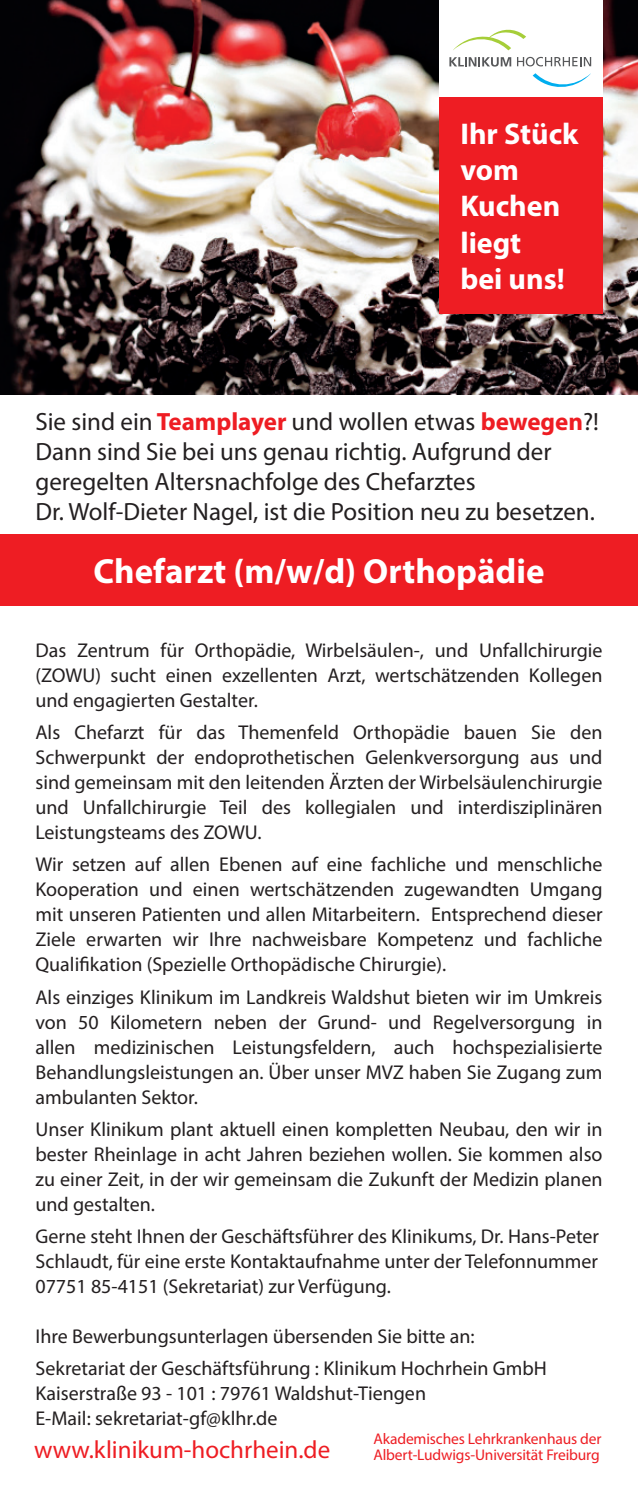
<style>
.page{position:relative;width:638px;height:1496px;background:#fff}
.page>*{position:absolute;margin:0;border:0;box-sizing:border-box;transform-origin:0 0}
.t1{font:700 35px "Myriad Pro";color:#fff}
.t2{font:700 30px/36px "Myriad Pro";color:#fff}
.t3{font:25px/30px "Myriad Pro";color:#231f20}
.t4{font:25px "Myriad Pro";color:#ee1d23}
.t5{font:20px/25px "Myriad Pro";color:#231f20;text-align:justify}
.t6{font:15.5px "Myriad Pro";letter-spacing:-.01em;color:#ee1d23}
.s1{font-weight:700;color:#ee1d23}
</style>
<div class="page">
<img style="left:0;top:0;width:638px;height:394px">
<div style="left:0;top:533px;width:638px;height:72px;background:#ee1d23"></div>
<div style="left:439px;top:0;width:163px;height:98px;background:#fff"></div>
<svg style="left:449px;top:57px;width:62px;height:10px"></svg>
<svg style="left:517px;top:57px;width:74px;height:9px"></svg>
<svg style="left:453px;top:30px;width:73px;height:20px"></svg>
<svg style="left:532px;top:73px;width:59px;height:14px"></svg>
<div style="left:439px;top:98px;width:163px;height:216px;background:#ee1d23"></div>
<h2 class="t2" style="left:460px;top:115px;width:120px">Ihr Stück vom<br>Kuchen liegt<br>bei uns!</h2>
<p class="t3" style="left:35px;top:406px;width:565px">Sie sind ein <span class="s1">Teamplayer</span> und wollen etwas <span class="s1">bewegen</span>?!<br>Dann sind Sie bei uns genau richtig. Aufgrund der geregelten Altersnachfolge des Chefarztes<br>Dr. Wolf-Dieter Nagel, ist die Position neu zu besetzen.</p>
<h1 class="t1" style="left:93px;top:548px;width:452px">Chefarzt (m/w/d) Orthopädie</h1>
<p class="t5" style="left:35px;top:637px;width:568px">Das Zentrum für Orthopädie, Wirbelsäulen-, und Unfallchirurgie (ZOWU) sucht einen exzellenten Arzt, wertschätzenden Kollegen und engagierten Gestalter.</p>
<p class="t5" style="left:35px;top:719px;width:568px">Als Chefarzt für das Themenfeld Orthopädie bauen Sie den Schwerpunkt der endoprothetischen Gelenkversorgung aus und sind gemeinsam mit den leitenden Ärzten der Wirbelsäulenchirurgie und Unfallchirurgie Teil des kollegialen und interdisziplinären Leistungsteams des ZOWU.</p>
<p class="t5" style="left:35px;top:851px;width:568px">Wir setzen auf allen Ebenen auf eine fachliche und menschliche Kooperation und einen wertschätzenden zugewandten Umgang mit unseren Patienten und allen Mitarbeitern. Entsprechend dieser Ziele erwarten wir Ihre nachweisbare Kompetenz und fachliche Qualifikation (Spezielle Orthopädische Chirurgie).</p>
<p class="t5" style="left:35px;top:984px;width:568px">Als einziges Klinikum im Landkreis Waldshut bieten wir im Umkreis von 50 Kilometern neben der Grund- und Regelversorgung in allen medizinischen Leistungsfeldern, auch hochspezialisierte Behandlungsleistungen an. Über unser MVZ haben Sie Zugang zum ambulanten Sektor.</p>
<p class="t5" style="left:35px;top:1116px;width:568px">Unser Klinikum plant aktuell einen kompletten Neubau, den wir in bester Rheinlage in acht Jahren beziehen wollen. Sie kommen also zu einer Zeit, in der wir gemeinsam die Zukunft der Medizin planen und gestalten.</p>
<p class="t5" style="left:35px;top:1223px;width:565px">Gerne steht Ihnen der Geschäftsführer des Klinikums, Dr. Hans-Peter Schlaudt, für eine erste Kontaktaufnahme unter der Telefonnummer 07751 85-4151 (Sekretariat) zur Verfügung.</p>
<p class="t5" style="left:35px;top:1319px;width:513px;line-height:32px">Ihre Bewerbungsunterlagen übersenden Sie bitte an:<br>Sekretariat der Geschäftsführung : Klinikum Hochrhein GmbH</p>
<p class="t5" style="left:35px;top:1380px;width:392px">Kaiserstraße 93 - 101 : 79761 Waldshut-Tiengen<br>E-Mail: sekretariat-gf@klhr.de</p>
<p class="t6" style="left:373px;top:1429px;width:230px">Akademisches Lehrkrankenhaus der</p>
<p class="t4" style="left:34px;top:1434px;width:298px">www.klinikum-hochrhein.de</p>
<p class="t6" style="left:373px;top:1444px;width:228px">Albert-Ludwigs-Universität Freiburg</p>
</div>
